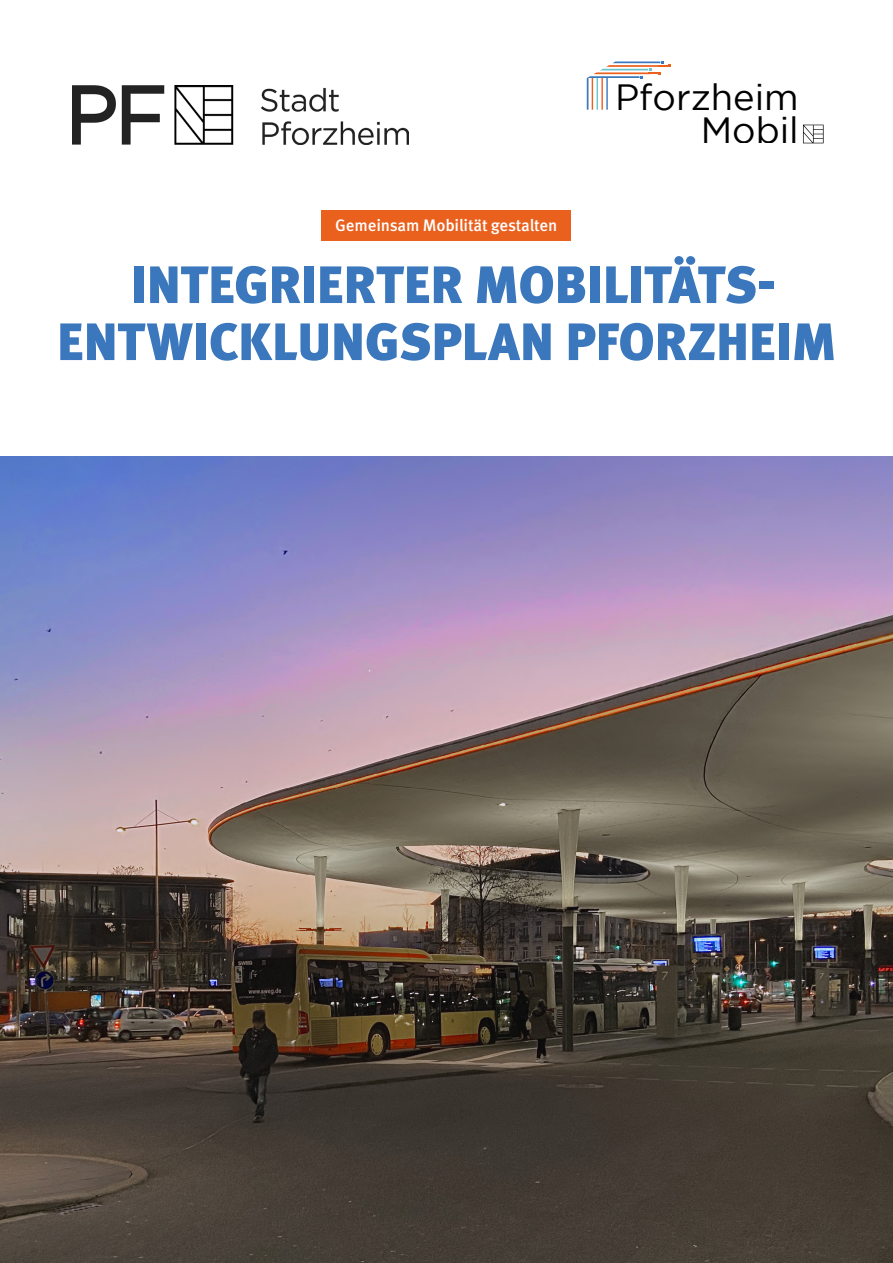
<style>
.page{position:relative;width:893px;height:1263px;background:#fff}
.page>*{position:absolute;margin:0;border:0;box-sizing:border-box;transform-origin:0 0}
.t1{font:900 52.5px/57px "Meta Pro";letter-spacing:-.005em;color:#3a77bc;text-align:center}
.t2{font:36.45px/33.3px "Gotham";color:#000;text-align:right}
.t3{font:500 16.65px "Meta Pro";letter-spacing:-.015em;color:#fff}
</style>
<div class="page">
<img style="left:0;top:456px;width:893px;height:807px">
<img style="left:72px;top:85px;width:337px;height:59px">
<hr style="left:601px;top:77px;width:2px;height:33px;background:#eb601d">
<hr style="left:597px;top:77px;width:1px;height:33px;background:#6bc5cf">
<hr style="left:592px;top:77px;width:1px;height:33px;background:#eb601d">
<hr style="left:606px;top:77px;width:2px;height:33px;background:#3b77bc">
<hr style="left:587px;top:78px;width:1px;height:32px;background:#3b77bc">
<svg style="left:587px;top:61px;width:84px;height:17px"></svg>
<svg style="left:803px;top:125px;width:21px;height:18px"></svg>
<div style="left:322px;top:210px;width:249px;height:30px;background:#ea601d"></div>
<p class="t3" style="left:335px;top:213px;width:224px">Gemeinsam Mobilität gestalten</p>
<p class="t2" style="left:615px;top:80px;width:185px">Pforzheim<br>Mobil</p>
<p class="t1" style="left:57px;top:254px;width:781px">INTEGRIERTER MOBILITÄTS-<br>ENTWICKLUNGSPLAN PFORZHEIM</p>
</div>
